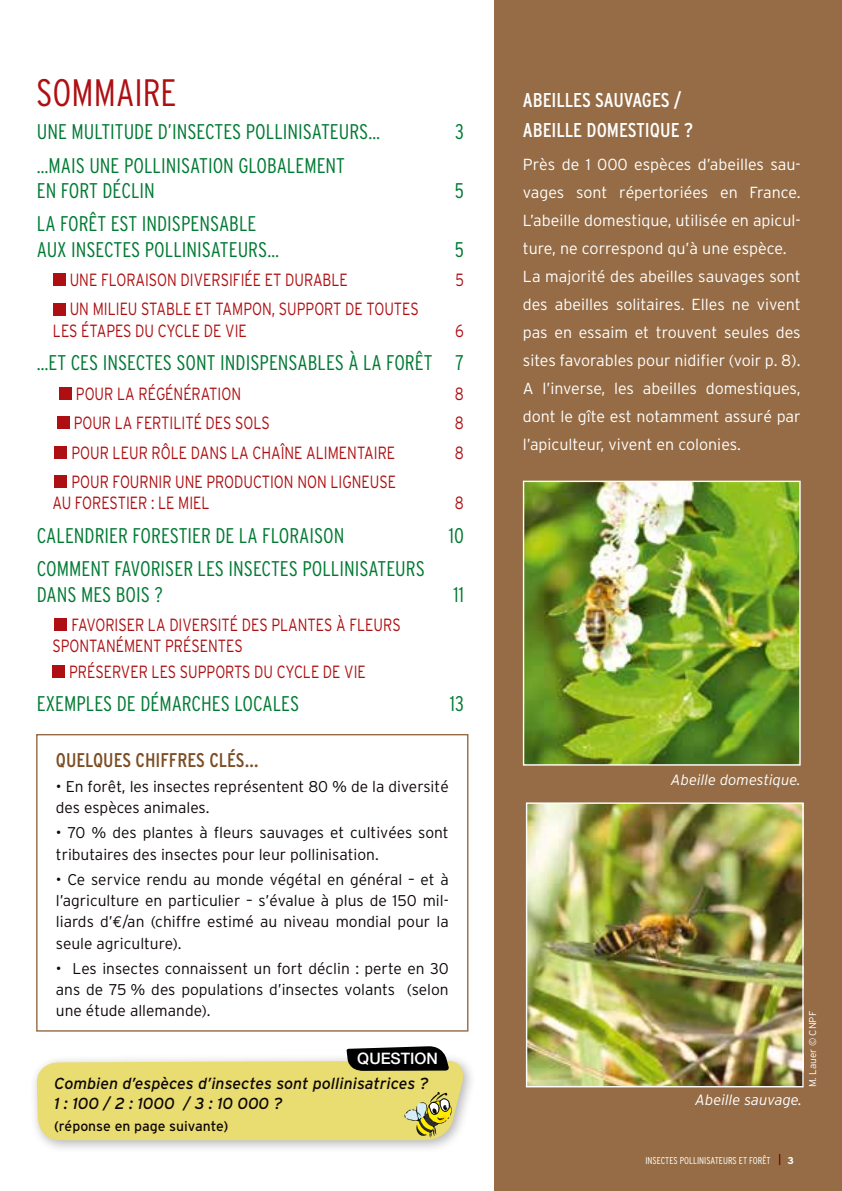
<style>
.page{position:relative;width:842px;height:1191px;background:#fff}
.page>*{position:absolute;margin:0;border:0;box-sizing:border-box;transform-origin:0 0}
.t1{font:300 condensed 38.2px "Interstate";color:#ae0f12}
.t2{font:300 condensed 21.2px/25.4px "Interstate";color:#007a33}
.t3{font:condensed 20px/30px "Interstate";color:#fff}
.t4{font:condensed 19.8px "Interstate";color:#7d4e24}
.t5{font:300 17.6px/21.2px "Interstate";color:#ae0f12;scale:.8 1}
.t6{font:300 16px/28px "Interstate";color:#fff}
.t7{font:italic 16px/19.4px "Interstate";color:#0e0707}
.t8{font:500 15.8px "Helvetica Neue";color:#fff}
.t9{font:300 15.6px/21.2px "Interstate";color:#0e0707}
.t10{font:italic 300 14.8px "Interstate";color:#fff}
.t11{font:14px "Interstate";color:#0e0707}
.t12{font:300 condensed 9.8px "Interstate";color:#fff}
.t13{font:300 9.8px "Interstate";color:#fff}
.t14{font:700 9.8px "Interstate";color:#fff}
.s1{font-family:"Euro Mono";font-weight:400}
</style>
<div class="page">
<div style="left:494px;top:0;width:348px;height:1191px;background:#956c45"></div>
<div style="left:53px;top:274px;width:12px;height:12px;background:#ae0f12"></div>
<div style="left:53px;top:303px;width:12px;height:12px;background:#ae0f12"></div>
<div style="left:59px;top:387px;width:13px;height:12px;background:#ae0f12"></div>
<div style="left:57px;top:417px;width:12px;height:12px;background:#ae0f12"></div>
<div style="left:55px;top:446px;width:12px;height:12px;background:#ae0f12"></div>
<div style="left:55px;top:475px;width:12px;height:13px;background:#ae0f12"></div>
<div style="left:55px;top:619px;width:12px;height:12px;background:#ae0f12"></div>
<div style="left:52px;top:665px;width:13px;height:12px;background:#ae0f12"></div>
<img style="left:525px;top:482px;width:274px;height:281px">
<div style="left:523px;top:480px;width:278px;height:285px;border:1px solid #fff"></div>
<img style="left:528px;top:804px;width:274px;height:281px">
<div style="left:526px;top:802px;width:278px;height:285px;border:1px solid #fff"></div>
<div style="left:29px;top:1052px;width:448px;height:102px;background:#000;opacity:.3"></div>
<svg style="left:36px;top:1046px;width:432px;height:94px"></svg>
<div style="left:36px;top:734px;width:432px;height:297px;border:1px solid #956c45"></div>
<h1 class="t1" style="left:36px;top:71px;width:142px">SOMMAIRE</h1>
<h2 class="t2" style="left:37px;top:119px;width:345px">UNE MULTITUDE D’INSECTES POLLI NISATEURS…</h2>
<h2 class="t2" style="left:455px;top:119px;width:10px">3</h2>
<h2 class="t2" style="left:37px;top:152px;width:310px">…MAIS UNE POLLI NISATION GLOBALEMENT<br>EN FORT DÉCLI N</h2>
<h2 class="t2" style="left:455px;top:178px;width:11px">5</h2>
<h2 class="t2" style="left:37px;top:211px;width:244px">LA FORÊT EST INDISPENSABLE<br>AUX INSECTES POLLI NISATEURS…</h2>
<h2 class="t2" style="left:455px;top:237px;width:11px">5</h2>
<p class="t5" style="left:70px;top:269px;width:349px">Un e floraison diversifiée et durable</p>
<p class="t5" style="left:455px;top:269px;width:12px">5</p>
<p class="t5" style="left:53px;top:298px;width:459px;text-indent:17px">Un milieu stable et tampon, support de toutes les étapes du cycle de vie</p>
<p class="t5" style="left:455px;top:320px;width:12px">6</p>
<h2 class="t2" style="left:37px;top:350px;width:429px">…ET CES INSECTES SONT INDISPENSABLES À LA FORÊT 7</h2>
<p class="t5" style="left:76px;top:383px;width:201px">Pou r la régén ération</p>
<p class="t5" style="left:455px;top:383px;width:13px">8</p>
<p class="t5" style="left:74px;top:412px;width:247px">Pou r la fertilité des sols</p>
<p class="t5" style="left:455px;top:412px;width:13px">8</p>
<p class="t5" style="left:71px;top:441px;width:406px">Pou r leu r rôle dans la chaîn e alimentaire</p>
<p class="t5" style="left:455px;top:441px;width:13px">8</p>
<p class="t5" style="left:52px;top:471px;width:431px;text-indent:19px">Pour fourn ir un e production non ligneuse au forestier : le miel</p>
<p class="t5" style="left:455px;top:492px;width:13px">8</p>
<h2 class="t2" style="left:37px;top:522px;width:309px">CALENDRIER FORESTIER DE LA FLORAISON</h2>
<h2 class="t2" style="left:449px;top:522px;width:17px">10</h2>
<h2 class="t2" style="left:37px;top:556px;width:389px">COMMENT FAVORISER LES INSECTES POLLI NISATEURS<br>DANS MES BOIS ?</h2>
<h2 class="t2" style="left:453px;top:581px;width:12px">11</h2>
<p class="t5" style="left:52px;top:614px;width:437px;text-indent:19px">Favoriser la diversité des plantes à fleu rs spontan ément présentes</p>
<p class="t5" style="left:69px;top:660px;width:372px">préserver les supports du cycle de vie</p>
<h2 class="t2" style="left:37px;top:690px;width:264px">EXEMPLES DE DÉMARCHES LOCALES</h2>
<h2 class="t2" style="left:450px;top:690px;width:16px">13</h2>
<p class="t4" style="left:56px;top:748px;width:204px">QUELQUES CHIFFRES CLÉS…</p>
<p class="t9" style="left:56px;top:775px;width:394px">• En forêt, les insectes représentent 80 % de la diversité des espèces animales.</p>
<p class="t9" style="left:56px;top:822px;width:394px">• 70 % des plantes à fleurs sauvages et cultivées sont tributaires des insectes pour leur pollinisation.</p>
<p class="t9" style="left:56px;top:868px;width:394px;text-align:justify">• Ce service rendu au monde végétal en général – et à l’agriculture en particulier – s’évalue à plus de 150 mil&shy;liards d’<span class="s1">e</span>/an (chiffre estimé au niveau mondial pour la seule agriculture).</p>
<p class="t9" style="left:56px;top:957px;width:394px;text-align:justify">• Les insectes connaissent un fort déclin : perte en 30 ans de 75 % des populations d’insectes volants (selon une étude allemande).</p>
<p class="t8" style="left:357px;top:1049px;width:82px">QUESTION</p>
<p class="t7" style="left:54px;top:1074px;width:376px">Combien d’espèces d’insectes sont pollinisatrices ?<br>1 : 100 / 2 : 1000 / 3 : 10 000 ?</p>
<p class="t11" style="left:54px;top:1118px;width:176px">(réponse en page suivante)</p>
<p class="t3" style="left:523px;top:84px;width:172px">ABEILLES SAUVAGES /<br>ABEILLE DOMESTIQUE ?</p>
<p class="t6" style="left:523px;top:150px;width:279px">Près de 1 000 espèces d’abeilles sau&shy;vages sont répertoriées en France.<br>L’abeille domestique, utilisée en apicul&shy;ture, ne correspond qu’à une espèce.<br>La majorité des abeilles sauvages sont des abeilles solitaires. Elles ne vivent pas en essaim et trouvent seules des sites favorables pour nidifier (voir p. 8).<br>A l’inverse, les abeilles domestiques, dont le gîte est notamment assuré par l’apiculteur, vivent en colonies.</p>
<p class="t10" style="left:671px;top:772px;width:131px">Abeille domestique.</p>
<p class="t10" style="left:695px;top:1091px;width:108px">Abeille sauvage.</p>
<p class="t13" style="left:807px;top:1087px;width:78px;rotate:-90deg">M. Lauer © CNPF</p>
<p class="t12" style="left:645px;top:1154px;width:127px">INSECTES POLLI NISATEURS ET FORÊT</p>
<p class="t14" style="left:788px;top:1154px;width:8px">3</p>
</div>
